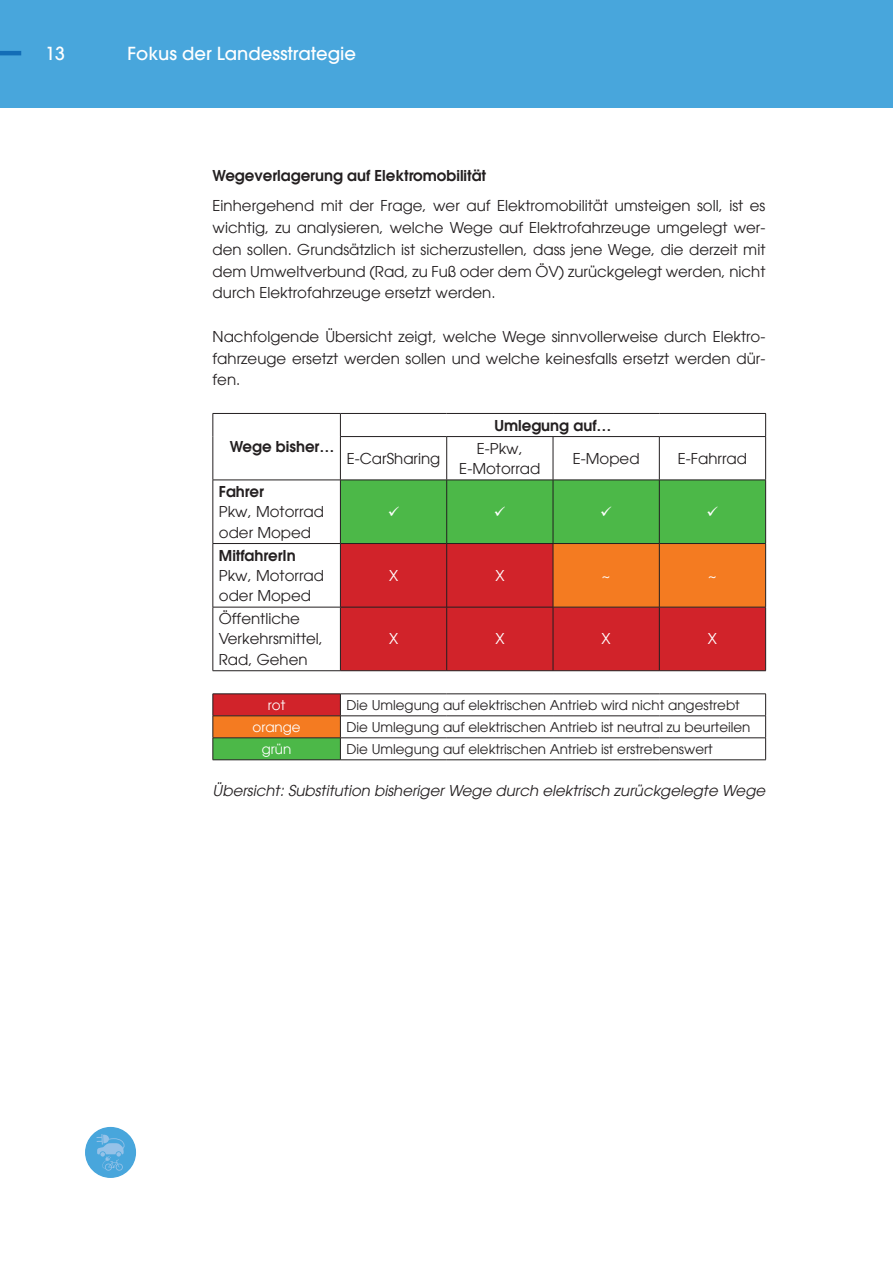
<style>
.page{position:relative;width:893px;height:1263px;background:#fff}
.page>*{position:absolute;margin:0;border:0;box-sizing:border-box;transform-origin:0 0}
.t1{font:500 18px "Avant Garde LT";color:#fff}
.t2{font:15px/21.8px "Avant Garde LT";color:#231f20}
.t3{font:600 15px "Avant Garde LT";color:#231f20}
.t4{font:italic 15px "Avant Garde LT";color:#231f20}
.t5{font:15px "Avant Garde LT";color:#fff}
.t6{font:13.5px "Avant Garde LT";color:#231f20}
.t7{font:13.5px "Avant Garde LT";color:#fff}
</style>
<div class="page">
<div style="left:0;top:0;width:892px;height:107px;background:#48a6dc"></div>
<hr style="left:0;top:51px;width:21px;height:4px;background:#126db7">
<svg style="left:85px;top:1127px;width:51px;height:51px"></svg>
<div style="left:86px;top:1127px;width:49px;height:50px;background:#48a6dc;border-radius:50%"></div>
<svg style="left:97px;top:1134px;width:28px;height:37px"></svg>
<svg style="left:214px;top:481px;width:551px;height:278px;fill:#4cb848"></svg>
<svg style="left:213px;top:544px;width:553px;height:193px"></svg>
<hr style="left:213px;top:413px;width:127px;height:1px;background:#231f20">
<svg style="left:213px;top:414px;width:1px;height:23px"></svg>
<hr style="left:213px;top:437px;width:1px;height:43px;background:#231f20">
<hr style="left:340px;top:413px;width:107px;height:1px;background:#231f20">
<svg style="left:340px;top:414px;width:1px;height:22px"></svg>
<hr style="left:447px;top:413px;width:106px;height:1px;background:#231f20">
<hr style="left:553px;top:413px;width:106px;height:1px;background:#231f20">
<hr style="left:659px;top:413px;width:107px;height:1px;background:#231f20">
<svg style="left:765px;top:414px;width:1px;height:22px"></svg>
<hr style="left:340px;top:436px;width:107px;height:1px;background:#231f20">
<hr style="left:340px;top:437px;width:1px;height:43px;background:#231f20">
<hr style="left:447px;top:436px;width:106px;height:1px;background:#231f20">
<hr style="left:446px;top:437px;width:1px;height:43px;background:#231f20">
<hr style="left:553px;top:436px;width:106px;height:1px;background:#231f20">
<hr style="left:553px;top:437px;width:1px;height:43px;background:#231f20">
<hr style="left:659px;top:436px;width:107px;height:1px;background:#231f20">
<hr style="left:659px;top:437px;width:1px;height:43px;background:#231f20">
<hr style="left:765px;top:437px;width:1px;height:43px;background:#231f20">
<hr style="left:213px;top:480px;width:127px;height:1px;background:#231f20">
<hr style="left:213px;top:480px;width:1px;height:63px;background:#231f20">
<hr style="left:340px;top:480px;width:107px;height:1px;background:#231f20">
<hr style="left:340px;top:480px;width:1px;height:63px;background:#231f20">
<hr style="left:447px;top:480px;width:106px;height:1px;background:#231f20">
<hr style="left:446px;top:480px;width:1px;height:63px;background:#231f20">
<hr style="left:553px;top:480px;width:106px;height:1px;background:#231f20">
<hr style="left:553px;top:480px;width:1px;height:63px;background:#231f20">
<hr style="left:659px;top:480px;width:107px;height:1px;background:#231f20">
<hr style="left:659px;top:480px;width:1px;height:63px;background:#231f20">
<hr style="left:765px;top:480px;width:1px;height:63px;background:#231f20">
<hr style="left:213px;top:543px;width:127px;height:1px;background:#231f20">
<hr style="left:213px;top:544px;width:1px;height:63px;background:#231f20">
<hr style="left:340px;top:543px;width:107px;height:1px;background:#231f20">
<hr style="left:340px;top:544px;width:1px;height:63px;background:#231f20">
<hr style="left:447px;top:543px;width:106px;height:1px;background:#231f20">
<hr style="left:446px;top:544px;width:1px;height:63px;background:#231f20">
<hr style="left:553px;top:543px;width:106px;height:1px;background:#231f20">
<hr style="left:553px;top:544px;width:1px;height:63px;background:#231f20">
<hr style="left:659px;top:543px;width:107px;height:1px;background:#231f20">
<hr style="left:659px;top:544px;width:1px;height:63px;background:#231f20">
<hr style="left:765px;top:544px;width:1px;height:63px;background:#231f20">
<hr style="left:213px;top:607px;width:127px;height:1px;background:#231f20">
<hr style="left:213px;top:607px;width:1px;height:63px;background:#231f20">
<hr style="left:340px;top:607px;width:107px;height:1px;background:#231f20">
<hr style="left:340px;top:607px;width:1px;height:63px;background:#231f20">
<hr style="left:447px;top:607px;width:106px;height:1px;background:#231f20">
<hr style="left:446px;top:607px;width:1px;height:63px;background:#231f20">
<hr style="left:553px;top:607px;width:106px;height:1px;background:#231f20">
<hr style="left:553px;top:607px;width:1px;height:63px;background:#231f20">
<hr style="left:659px;top:607px;width:107px;height:1px;background:#231f20">
<hr style="left:659px;top:607px;width:1px;height:63px;background:#231f20">
<hr style="left:765px;top:607px;width:1px;height:63px;background:#231f20">
<hr style="left:213px;top:670px;width:127px;height:1px;background:#231f20">
<hr style="left:340px;top:670px;width:107px;height:1px;background:#231f20">
<hr style="left:447px;top:670px;width:106px;height:1px;background:#231f20">
<hr style="left:553px;top:670px;width:106px;height:1px;background:#231f20">
<hr style="left:659px;top:670px;width:107px;height:1px;background:#231f20">
<hr style="left:213px;top:694px;width:127px;height:1px;background:#231f20">
<hr style="left:340px;top:694px;width:107px;height:1px;background:#231f20">
<hr style="left:447px;top:694px;width:106px;height:1px;background:#231f20">
<hr style="left:553px;top:694px;width:106px;height:1px;background:#231f20">
<hr style="left:659px;top:694px;width:107px;height:1px;background:#231f20">
<hr style="left:213px;top:715px;width:127px;height:1px;background:#231f20">
<hr style="left:340px;top:715px;width:107px;height:1px;background:#231f20">
<hr style="left:447px;top:715px;width:106px;height:1px;background:#231f20">
<hr style="left:553px;top:715px;width:106px;height:1px;background:#231f20">
<hr style="left:659px;top:715px;width:107px;height:1px;background:#231f20">
<hr style="left:213px;top:737px;width:127px;height:1px;background:#231f20">
<svg style="left:213px;top:694px;width:1px;height:65px"></svg>
<hr style="left:340px;top:737px;width:107px;height:1px;background:#231f20">
<svg style="left:340px;top:694px;width:1px;height:65px"></svg>
<hr style="left:447px;top:737px;width:106px;height:1px;background:#231f20">
<hr style="left:553px;top:737px;width:106px;height:1px;background:#231f20">
<hr style="left:659px;top:737px;width:107px;height:1px;background:#231f20">
<svg style="left:765px;top:694px;width:1px;height:65px"></svg>
<hr style="left:213px;top:759px;width:127px;height:1px;background:#231f20">
<hr style="left:340px;top:759px;width:107px;height:1px;background:#231f20">
<hr style="left:447px;top:759px;width:106px;height:1px;background:#231f20">
<hr style="left:553px;top:759px;width:106px;height:1px;background:#231f20">
<hr style="left:659px;top:759px;width:107px;height:1px;background:#231f20">
<svg style="left:389px;top:506px;width:10px;height:10px"></svg>
<svg style="left:495px;top:506px;width:10px;height:10px"></svg>
<svg style="left:601px;top:506px;width:10px;height:10px"></svg>
<svg style="left:708px;top:506px;width:10px;height:10px"></svg>
<p class="t1" style="left:45px;top:42px;width:21px">13</p>
<p class="t1" style="left:128px;top:42px;width:230px">Fokus der Landesstrategie</p>
<p class="t3" style="left:213px;top:166px;width:275px">Wegeverlagerung auf Elektromobilität</p>
<p class="t2" style="left:213px;top:195px;width:554px;text-align:justify">Einhergehend mit der Frage, wer auf Elektromobilität umsteigen soll, ist es wichtig, zu analysieren, welche Wege auf Elektrofahrzeuge umgelegt wer&shy;den sollen. Grundsätzlich ist sicherzustellen, dass jene Wege, die derzeit mit dem Umweltverbund (Rad, zu Fuß oder dem ÖV) zurückgelegt werden, nicht durch Elektrofahrzeuge ersetzt werden.</p>
<p class="t2" style="left:213px;top:326px;width:554px;text-align:justify">Nachfolgende Übersicht zeigt, welche Wege sinnvollerweise durch Elektro&shy;fahrzeuge ersetzt werden sollen und welche keinesfalls ersetzt werden dür&shy;fen.</p>
<p class="t3" style="left:230px;top:437px;width:106px">Wege bisher…</p>
<p class="t3" style="left:494px;top:415px;width:118px">Umlegung auf…</p>
<p class="t2" style="left:347px;top:447px;width:95px">E-CarSharing</p>
<p class="t2" style="left:459px;top:438px;width:83px;line-height:20.2px;text-align:center">E-Pkw,<br>E-Motorrad</p>
<p class="t2" style="left:573px;top:447px;width:68px">E-Moped</p>
<p class="t2" style="left:678px;top:447px;width:71px">E-Fahrrad</p>
<p class="t3" style="left:219px;top:482px;width:47px">Fahrer</p>
<p class="t2" style="left:219px;top:502px;width:107px;line-height:20.2px">Pkw, Motorrad oder Moped</p>
<p class="t3" style="left:219px;top:545px;width:78px">MitfahrerIn</p>
<p class="t2" style="left:219px;top:565px;width:107px;line-height:20.2px">Pkw, Motorrad oder Moped</p>
<p class="t5" style="left:389px;top:566px;width:11px">X</p>
<p class="t5" style="left:495px;top:566px;width:11px">X</p>
<p class="t5" style="left:602px;top:566px;width:11px">~</p>
<p class="t5" style="left:708px;top:566px;width:11px">~</p>
<p class="t2" style="left:219px;top:609px;width:106px;line-height:20.2px">Öffentliche<br>Verkehrsmittel,<br>Rad, Gehen</p>
<p class="t5" style="left:389px;top:630px;width:11px">X</p>
<p class="t5" style="left:495px;top:630px;width:11px">X</p>
<p class="t5" style="left:602px;top:630px;width:11px">X</p>
<p class="t5" style="left:708px;top:630px;width:11px">X</p>
<p class="t7" style="left:268px;top:697px;width:19px">rot</p>
<p class="t6" style="left:346px;top:697px;width:395px">Die Umlegung auf elektrischen Antrieb wird nicht angestrebt</p>
<p class="t7" style="left:252px;top:719px;width:50px">orange</p>
<p class="t6" style="left:346px;top:719px;width:406px">Die Umlegung auf elektrischen Antrieb ist neutral zu beurteilen</p>
<p class="t7" style="left:262px;top:741px;width:31px">grün</p>
<p class="t6" style="left:346px;top:741px;width:368px">Die Umlegung auf elektrischen Antrieb ist erstrebenswert</p>
<p class="t4" style="left:213px;top:782px;width:554px">Übersicht: Substitution bisheriger Wege durch elektrisch zurückgelegte Wege</p>
</div>
